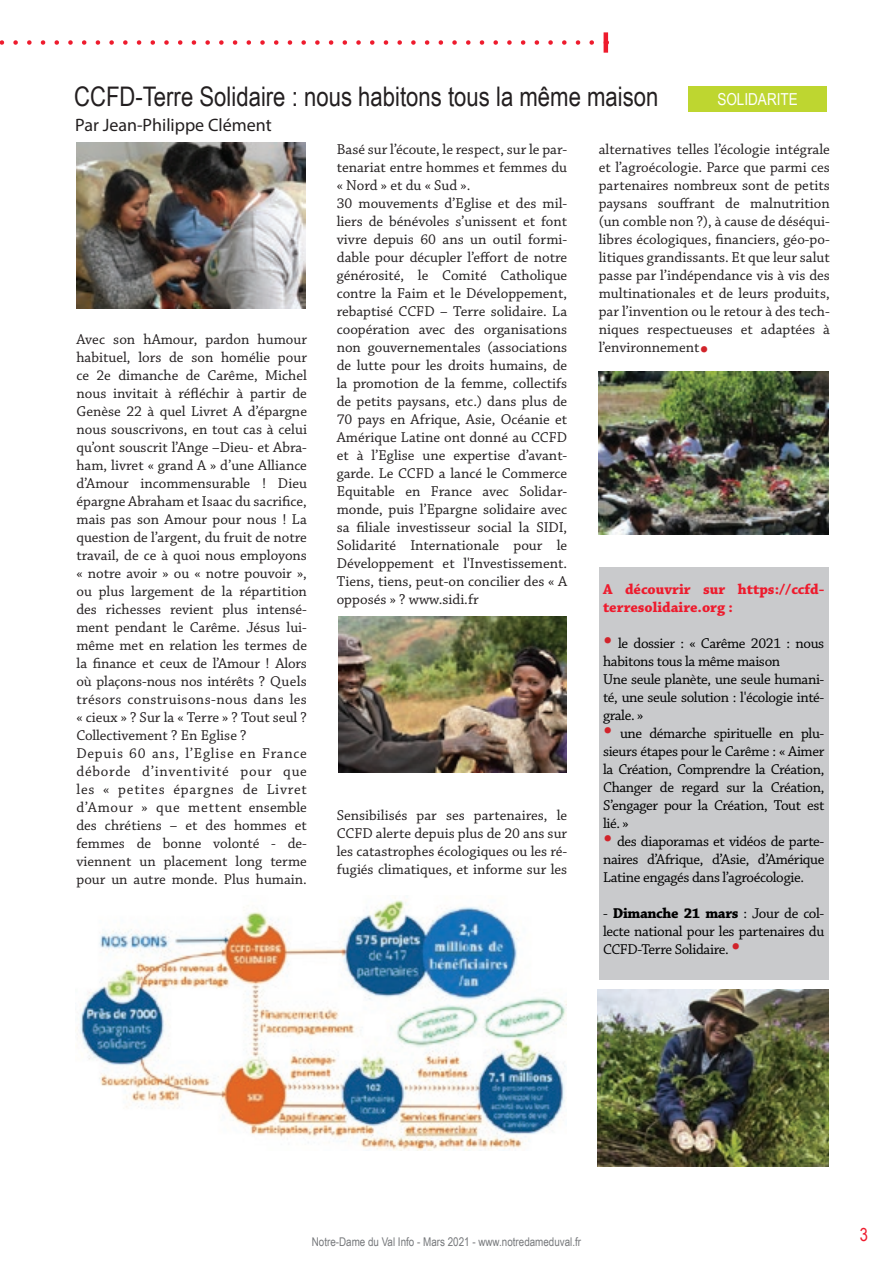
<style>
.page{position:relative;width:893px;height:1263px;background:#fff}
.page>*{position:absolute;margin:0;border:0;box-sizing:border-box;transform-origin:0 0}
.t1{font:27px "Arial Narrow";color:#231f20}
.t2{font:18px "Myriad Pro";color:#231f20}
.t3{font:18px "Arial Narrow";color:#ee1b2d}
.t4{font:16.5px "Arial Narrow";color:#fff}
.t5{font:15px/18px "Chaparral Pro";color:#231f20}
.t6{font:15px/18px "Chaparral Pro";letter-spacing:-.025em;color:#000;text-align:justify}
.t7{font:700 15px/18px "Chaparral Pro";color:#ee1b2d}
.t8{font:12px "Arial Narrow";color:#76787b}
.s1{font-size:30px;color:#d1232a}
.s2{font-weight:700}
</style>
<div class="page">
<svg style="left:0;top:40px;width:594px;height:5px"></svg>
<hr style="left:604px;top:32px;width:4px;height:21px;background:#ee1b2d">
<div style="left:599px;top:568px;width:230px;height:412px;background:#c9cacc"></div>
<img style="left:75px;top:900px;width:492px;height:250px">
<img style="left:76px;top:143px;width:229px;height:166px">
<img style="left:338px;top:617px;width:229px;height:156px">
<img style="left:599px;top:371px;width:229px;height:164px">
<img style="left:598px;top:990px;width:231px;height:176px">
<div style="left:688px;top:86px;width:139px;height:26px;background:#bed630"></div>
<h1 class="t1" style="left:74px;top:77px;width:586px">CCFD-Terre Solidaire : nous habitons tous la même maison</h1>
<p class="t2" style="left:75px;top:114px;width:198px">Par Jean-Philippe Clément</p>
<p class="t4" style="left:717px;top:87px;width:82px">SOLIDARITE</p>
<p class="t5" style="left:76px;top:331px;width:232px">Avec son hAmour, pardon humour habituel, lors de son homélie pour ce 2e dimanche de Carême, Michel nous invitait à réfléchir à partir de Genèse 22 à quel Livret A d’épargne nous souscrivons, en tout cas à celui qu’ont souscrit l’Ange –Dieu- et Abra&shy;ham, livret « grand A » d’une Alliance d’Amour incommensurable ! Dieu épargne Abraham et Isaac du sacrifice, mais pas son Amour pour nous ! La question de l’argent, du fruit de notre travail, de ce à quoi nous employons « notre avoir » ou « notre pouvoir », ou plus largement de la répartition des richesses revient plus intensé&shy;ment pendant le Carême. Jésus lui&shy;même met en relation les termes de la finance et ceux de l’Amour ! Alors où plaçons-nous nos intérêts ? Quels trésors construisons-nous dans les « cieux » ? Sur la « Terre » ? Tout seul ?<br>Collectivement ? En Eglise ?<br>Depuis 60 ans, l’Eglise en France déborde d’inventivité pour que les « petites épargnes de Livret d’Amour » que mettent ensemble des chrétiens – et des hommes et femmes de bonne volonté - de&shy;viennent un placement long terme pour un autre monde. Plus humain.</p>
<p class="t5" style="left:337px;top:141px;width:232px">Basé sur l’écoute, le respect, sur le par&shy;tenariat entre hommes et femmes du « Nord » et du « Sud ».<br>30 mouvements d’Eglise et des mil&shy;liers de bénévoles s’unissent et font vivre depuis 60 ans un outil formi&shy;dable pour décupler l’effort de notre générosité, le Comité Catholique contre la Faim et le Développement, rebaptisé CCFD – Terre solidaire. La coopération avec des organisations non gouvernementales (associations de lutte pour les droits humains, de la promotion de la femme, collectifs de petits paysans, etc.) dans plus de 70 pays en Afrique, Asie, Océanie et Amérique Latine ont donné au CCFD et à l’Eglise une expertise d’avant&shy;garde. Le CCFD a lancé le Commerce Equitable en France avec Solidar&shy;monde, puis l’Epargne solidaire avec sa filiale investisseur social la SIDI, Solidarité Internationale pour le Développement et l'Investissement.<br>Tiens, tiens, peut-on concilier des « A opposés » ? www.sidi.fr</p>
<p class="t5" style="left:337px;top:807px;width:232px;text-align:justify">Sensibilisés par ses partenaires, le CCFD alerte depuis plus de 20 ans sur les catastrophes écologiques ou les ré&shy;fugiés climatiques, et informe sur les</p>
<p class="t5" style="left:599px;top:141px;width:233px;text-align:justify">alternatives telles l’écologie intégrale et l’agroécologie. Parce que parmi ces partenaires nombreux sont de petits paysans souffrant de malnutrition (un comble non ?), à cause de déséqui&shy;libres écologiques, financiers, géo-po&shy;litiques grandissants. Et que leur salut passe par l’indépendance vis à vis des multinationales et de leurs produits, par l’invention ou le retour à des tech&shy;niques respectueuses et adaptées à l’environnement<span class="s1">•</span></p>
<p class="t7" style="left:603px;top:581px;width:223px">A découvrir sur https://ccfd&shy;terresolidaire.org :</p>
<p class="t6" style="left:603px;top:635px;width:223px;text-align:left"><span class="s1">•</span> le dossier : « Carême 2021 : nous habitons tous la même maison<br>Une seule planète, une seule humani&shy;té, une seule solution : l'écologie inté&shy;grale. »</p>
<p class="t6" style="left:603px;top:725px;width:223px"><span class="s1">•</span> une démarche spirituelle en plu&shy;sieurs étapes pour le Carême : « Aimer la Création, Comprendre la Création, Changer de regard sur la Création, S’engager pour la Création, Tout est lié. »</p>
<p class="t6" style="left:603px;top:833px;width:223px"><span class="s1">•</span> des diaporamas et vidéos de parte&shy;naires d’Afrique, d’Asie, d’Amérique Latine engagés dans l’agroécologie.</p>
<p class="t6" style="left:603px;top:905px;width:223px">- <span class="s2">Dimanche 21 mars</span> : Jour de col&shy;lecte national pour les partenaires du CCFD-Terre Solidaire. <span class="s1">•</span></p>
<p class="t8" style="left:312px;top:1233px;width:271px">Notre-Dame du Val Info - Mars 2021 - www.notredameduval.fr</p>
<p class="t3" style="left:860px;top:1221px;width:10px">3</p>
</div>
